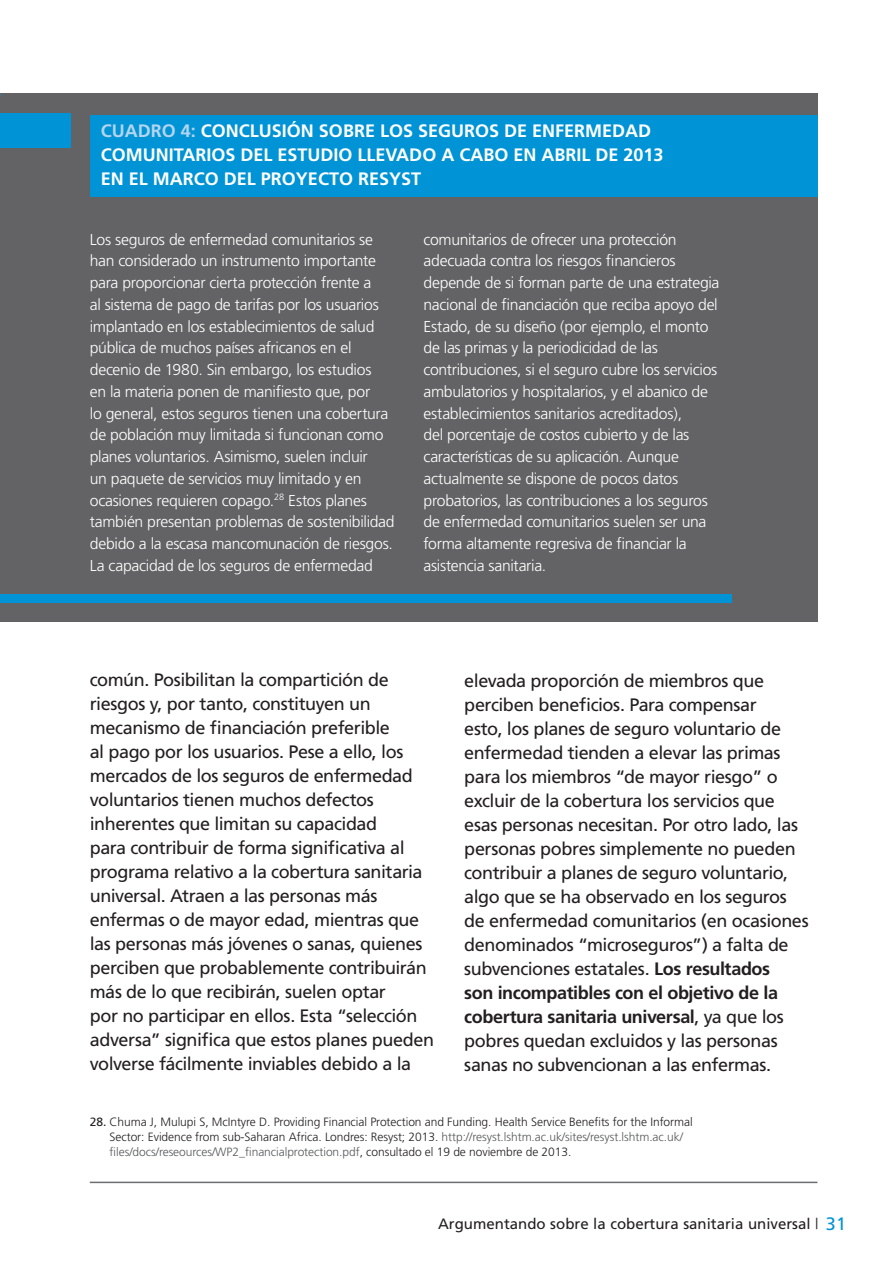
<style>
.page{position:relative;width:895px;height:1262px;background:#fff}
.page>*{position:absolute;margin:0;border:0;box-sizing:border-box;transform-origin:0 0}
.t1{font:18px/24px "Frutiger";letter-spacing:-.025em;color:#231f20}
.t2{font:700 18px/24px "Frutiger";color:#fff}
.t3{font:300 15.75px/21.8px "Frutiger";letter-spacing:-.02em;color:#fff}
.t4{font:15px "Frutiger";color:#231f20}
.t5{font:300 12px/15px "Frutiger";letter-spacing:-.005em;color:#231f20}
.s1{color:#b4d5ef}
.s2{font-weight:700}
.s3{font-weight:400}
.s4{color:#57585a}
.s5{font-weight:300}
.s6{font-size:18px;color:#0093d5}
</style>
<div class="page">
<hr style="left:90px;top:1182px;width:727px;height:1px;background:#6c6d70">
<div style="left:0;top:93px;width:817px;height:528px;background:#636366"></div>
<div style="left:0;top:114px;width:71px;height:34px;background:#0093d5"></div>
<div style="left:90px;top:115px;width:727px;height:81px;background:#0093d5"></div>
<div style="left:0;top:595px;width:731px;height:8px;background:#0093d5"></div>
<p class="t2" style="left:101px;top:119px;width:564px"><span class="s1">CUADRO 4:</span> CONCLUSIÓN SOBRE LOS SEGUROS DE ENFERMEDAD<br>COMUNITARIOS DEL ESTUDIO LLEVADO A CABO EN ABRIL DE 2013<br>EN EL MARCO DEL PROYECTO RESYST</p>
<p class="t3" style="left:90px;top:228px;width:306px">Los seguros de enfermedad comunitarios se han considerado un instrumento importante para proporcionar cierta protección frente a<br>al sistema de pago de tarifas por los usuarios implantado en los establecimientos de salud pública de muchos países africanos en el decenio de 1980. Sin embargo, los estudios<br>en la materia ponen de manifiesto que, por<br>lo general, estos seguros tienen una cobertura de población muy limitada si funcionan como planes voluntarios. Asimismo, suelen incluir<br>un paquete de servicios muy limitado y en ocasiones requieren copago.<sup>28</sup> Estos planes también presentan problemas de sostenibilidad debido a la escasa mancomunación de riesgos.<br>La capacidad de los seguros de enfermedad</p>
<p class="t3" style="left:423px;top:228px;width:297px">comunitarios de ofrecer una protección adecuada contra los riesgos financieros depende de si forman parte de una estrategia nacional de financiación que reciba apoyo del Estado, de su diseño (por ejemplo, el monto de las primas y la periodicidad de las contribuciones, si el seguro cubre los servicios ambulatorios y hospitalarios, y el abanico de establecimientos sanitarios acreditados),<br>del porcentaje de costos cubierto y de las características de su aplicación. Aunque actualmente se dispone de pocos datos probatorios, las contribuciones a los seguros de enfermedad comunitarios suelen ser una forma altamente regresiva de financiar la asistencia sanitaria.</p>
<p class="t1" style="left:90px;top:667px;width:345px">común. Posibilitan la compartición de riesgos y, por tanto, constituyen un mecanismo de financiación preferible<br>al pago por los usuarios. Pese a ello, los mercados de los seguros de enfermedad voluntarios tienen muchos defectos inherentes que limitan su capacidad<br>para contribuir de forma significativa al programa relativo a la cobertura sanitaria universal. Atraen a las personas más enfermas o de mayor edad, mientras que las personas más jóvenes o sanas, quienes perciben que probablemente contribuirán más de lo que recibirán, suelen optar<br>por no participar en ellos. Esta “selección adversa” significa que estos planes pueden volverse fácilmente inviables debido a la</p>
<p class="t1" style="left:464px;top:668px;width:346px">elevada proporción de miembros que perciben beneficios. Para compensar<br>esto, los planes de seguro voluntario de enfermedad tienden a elevar las primas para los miembros “de mayor riesgo” o excluir de la cobertura los servicios que esas personas necesitan. Por otro lado, las personas pobres simplemente no pueden contribuir a planes de seguro voluntario, algo que se ha observado en los seguros de enfermedad comunitarios (en ocasiones denominados “microseguros”) a falta de subvenciones estatales. <span class="s2">Los resultados<br>son incompatibles con el objetivo de la cobertura sanitaria universal</span>, ya que los pobres quedan excluidos y las personas sanas no subvencionan a las enfermas.</p>
<p class="t5" style="left:109px;top:1114px;width:584px;text-indent:-20px"><span class="s3">28.</span> Chuma J, Mulupi S, McIntyre D. Providing Financial Protection and Funding. Health Service Benefits for the Informal<br>Sector: Evidence from sub-Saharan Africa. Londres: Resyst; 2013. <span class="s4">http://resyst.lshtm.ac.uk/sites/resyst.lshtm.ac.uk/ files/docs/reseources/WP2_financialprotection.pdf</span>, consultado el 19 de noviembre de 2013.</p>
<p class="t4" style="left:438px;top:1215px;width:409px">Argumentando sobre la cobertura sanitaria universal <span class="s5">|</span> <span class="s6">31</span></p>
</div>
